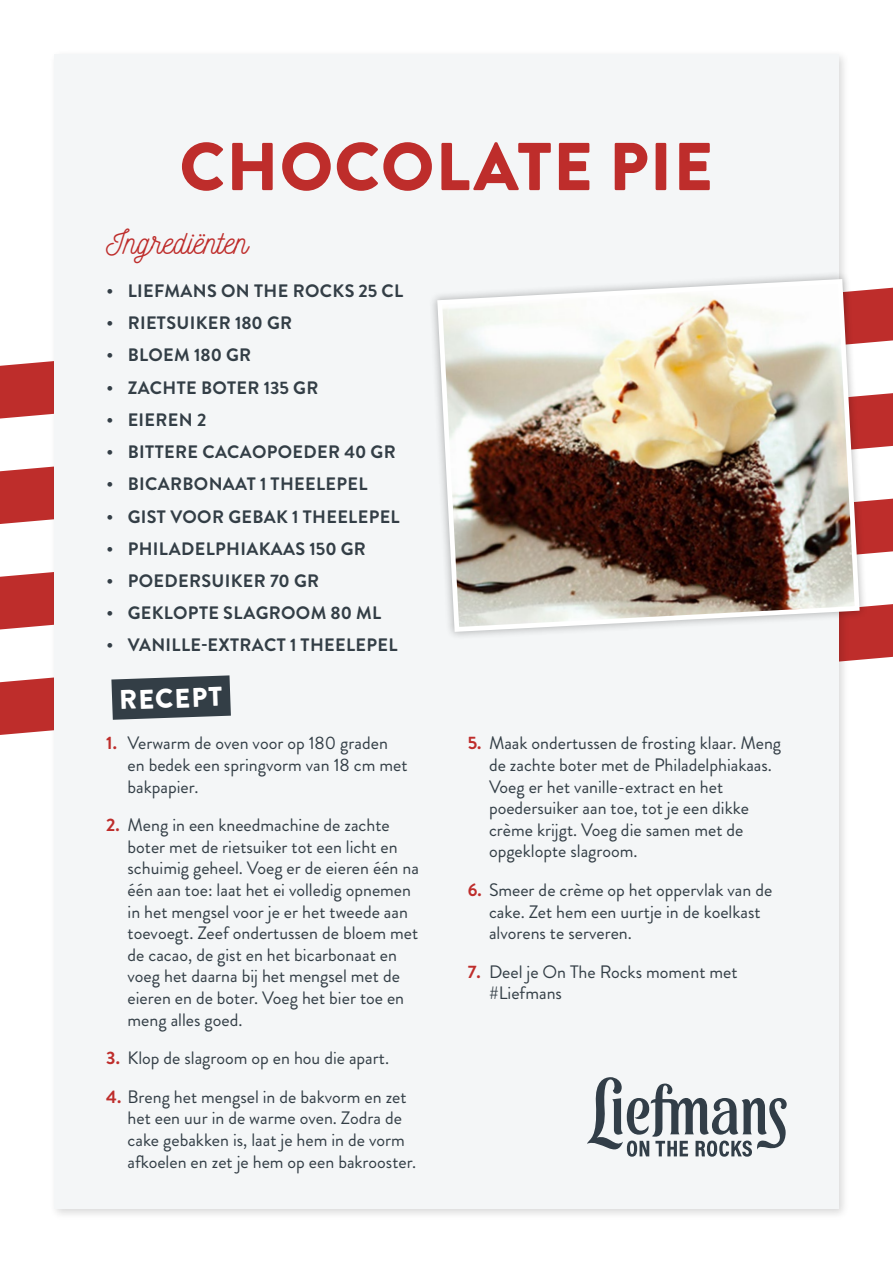
<style>
.page{position:relative;width:893px;height:1263px;background:#fff}
.page>*{position:absolute;margin:0;border:0;box-sizing:border-box;transform-origin:0 0}
.t1{font:900 67.5px "Brandon Grotesque";letter-spacing:.02em;color:#be2d2b}
.t2{font:33px "Nickainley";color:#be2d2b}
.t3{font:900 27px "Brandon Grotesque";color:#fff}
.t4{font:18px/21.6px "Brandon Grotesque";color:#333e46}
.t5{font:700 18px "Brandon Grotesque";letter-spacing:.02em;color:#333e46}
.s1{font-weight:700;color:#be2d2b}
</style>
<div class="page">
<svg style="left:0;top:678px;width:49px;height:57px;background:#c23c3a"></svg>
<svg style="left:0;top:572px;width:893px;height:89px;fill:#be2d2b"></svg>
<svg style="left:0;top:467px;width:893px;height:87px;fill:#be2d2b"></svg>
<svg style="left:0;top:287px;width:893px;height:161px"></svg>
<div style="left:49px;top:49px;width:801px;height:1171px;background:#000;opacity:.15"></div>
<div style="left:54px;top:54px;width:785px;height:1155px;background:#f4f6f7"></div>
<div style="left:429px;top:271px;width:439px;height:369px;background:#000;opacity:.3"></div>
<img style="left:435px;top:276px;width:427px;height:358px">
<svg style="left:111px;top:675px;width:120px;height:45px;background:#49535a"></svg>
<svg style="left:587px;top:1077px;width:200px;height:80px"></svg>
<h1 class="t1" style="left:180px;top:119px;width:535px">CHOCOLATE PIE</h1>
<h2 class="t2" style="left:106px;top:221px;width:143px">Ingrediënten</h2>
<p class="t5" style="left:106px;top:278px;width:298px">• LIEFMANS ON THE ROCKS 25 CL</p>
<p class="t5" style="left:106px;top:310px;width:187px">• RIETSUIKER 180 GR</p>
<p class="t5" style="left:106px;top:342px;width:146px">• BLOEM 180 GR</p>
<p class="t5" style="left:106px;top:375px;width:213px">• ZACHTE BOTER 135 GR</p>
<p class="t5" style="left:106px;top:407px;width:101px">• EIEREN 2</p>
<p class="t5" style="left:106px;top:439px;width:291px">• BITTERE CACAOPOEDER 40 GR</p>
<p class="t5" style="left:106px;top:471px;width:263px">• BICARBONAAT 1 THEELEPEL</p>
<p class="t5" style="left:106px;top:504px;width:295px">• GIST VOOR GEBAK 1 THEELEPEL</p>
<p class="t5" style="left:106px;top:536px;width:261px">• PHILADELPHIAKAAS 150 GR</p>
<p class="t5" style="left:106px;top:568px;width:214px">• POEDERSUIKER 70 GR</p>
<p class="t5" style="left:106px;top:600px;width:276px">• GEKLOPTE SLAGROOM 80 ML</p>
<p class="t5" style="left:106px;top:633px;width:293px">• VANILLE-EXTRACT 1 THEELEPEL</p>
<h3 class="t3" style="left:119px;top:681px;width:104px;rotate:-2deg">RECEPT</h3>
<p class="t4" style="left:128px;top:733px;width:282px;text-indent:-21px"><span class="s1">1.</span> Verwarm de oven voor op 180 graden en bedek een springvorm van 18 cm met bakpapier.</p>
<p class="t4" style="left:128px;top:814px;width:293px;text-indent:-21px"><span class="s1">2.</span> Meng in een kneedmachine de zachte boter met de rietsuiker tot een licht en schuimig geheel. Voeg er de eieren één na één aan toe: laat het ei volledig opnemen in het mengsel voor je er het tweede aan toevoegt. Zeef ondertussen de bloem met de cacao, de gist en het bicarbonaat en voeg het daarna bij het mengsel met de eieren en de boter. Voeg het bier toe en meng alles goed.</p>
<p class="t4" style="left:106px;top:1047px;width:284px"><span class="s1">3.</span> Klop de slagroom op en hou die apart.</p>
<p class="t4" style="left:128px;top:1086px;width:290px;text-indent:-21px"><span class="s1">4.</span> Breng het mengsel in de bakvorm en zet het een uur in de warme oven. Zodra de cake gebakken is, laat je hem in de vorm afkoelen en zet je hem op een bakrooster.</p>
<p class="t4" style="left:489px;top:733px;width:294px;text-indent:-21px"><span class="s1">5.</span> Maak ondertussen de frosting klaar. Meng de zachte boter met de Philadelphiakaas.<br>Voeg er het vanille-extract en het poedersuiker aan toe, tot je een dikke crème krijgt. Voeg die samen met de opgeklopte slagroom.</p>
<p class="t4" style="left:489px;top:879px;width:285px;text-indent:-21px"><span class="s1">6.</span> Smeer de crème op het oppervlak van de cake. Zet hem een uurtje in de koelkast alvorens te serveren.</p>
<p class="t4" style="left:489px;top:961px;width:250px;text-indent:-21px"><span class="s1">7.</span> Deel je On The Rocks moment met #Liefmans</p>
</div>
